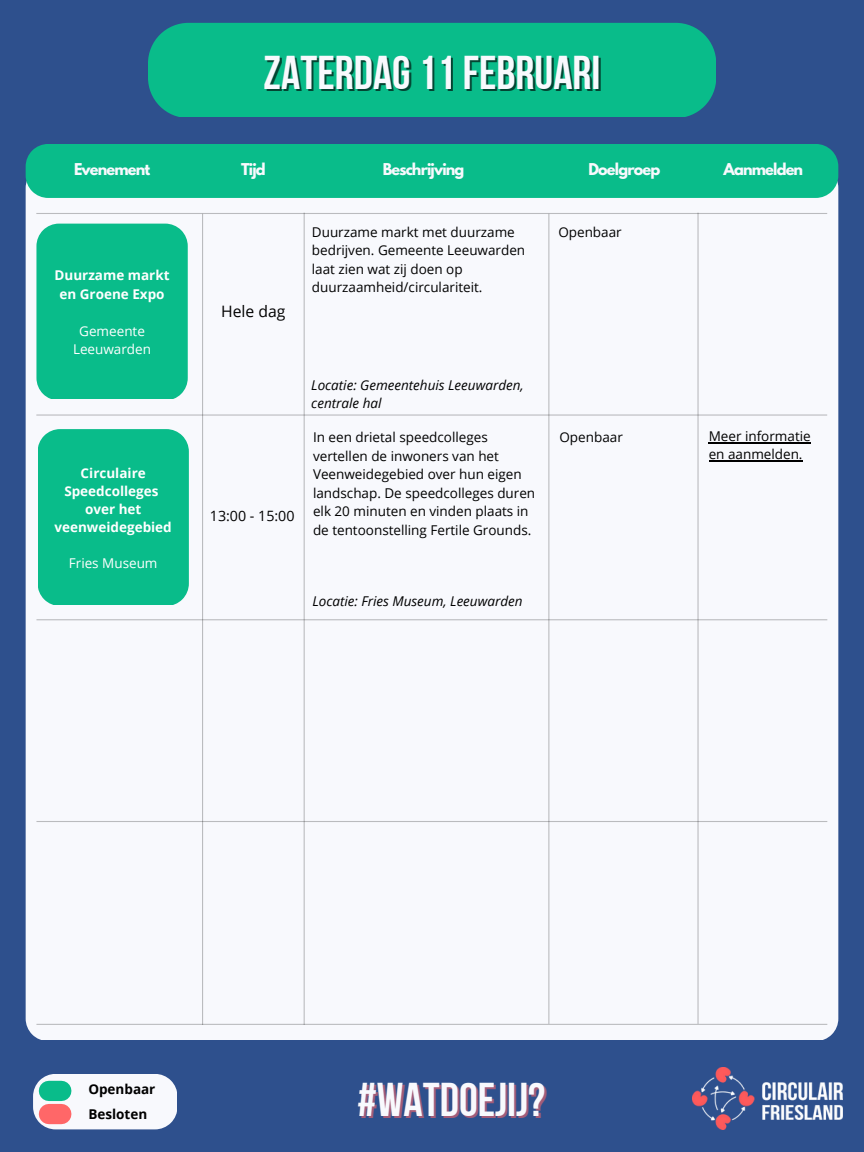
<style>
.page{position:relative;width:864px;height:1152px;background:#2e508d}
.page>*{position:absolute;margin:0;border:0;box-sizing:border-box;transform-origin:0 0}
.t1{font:47.25px "Bebas Neue Cyrillic";color:#f8f9fd}
.t2{font:15.75px "Open Sans";color:#000}
.t3{font:700 14.4px "League Spartan";letter-spacing:-.055em;color:#f8f9fd}
.t4{font:14.25px "Open Sans";color:#000}
.t5{font:13.5px/18.6px "Open Sans";color:#000}
.t6{font:italic 13.5px/18.6px "Open Sans";color:#000}
.t7{font:700 13.5px/18px "Open Sans";color:#fff;text-align:center}
.t8{font:13.5px/18.6px "Open Sans";color:#fff;text-align:center}
.t9{font:700 13.5px/25.3px "Open Sans";color:#000}
</style>
<div class="page">
<div style="left:26px;top:198px;width:812px;height:842px;background:#f8f9fd"></div>
<img style="left:692px;top:1068px;width:150px;height:62px">
<div style="left:36px;top:224px;width:152px;height:175px;background:#09bc8a"></div>
<hr style="left:202px;top:214px;width:1px;height:811px;background:#000">
<hr style="left:304px;top:213px;width:1px;height:812px;background:#000">
<hr style="left:548px;top:214px;width:1px;height:810px;background:#000">
<hr style="left:36px;top:213px;width:791px;height:1px;background:#000">
<hr style="left:36px;top:619px;width:791px;height:1px;background:#000">
<hr style="left:697px;top:213px;width:2px;height:811px;background:#000">
<div style="left:26px;top:144px;width:812px;height:54px;background:#09bc8a"></div>
<div style="left:148px;top:23px;width:568px;height:94px;background:#09bc8a"></div>
<hr style="left:36px;top:414px;width:791px;height:2px;background:#000">
<hr style="left:36px;top:821px;width:791px;height:1px;background:#000">
<hr style="left:36px;top:1024px;width:791px;height:1px;background:#000">
<svg style="left:33px;top:1074px;width:143px;height:55px;background:#e3e7eb"></svg>
<div style="left:49px;top:1081px;width:12px;height:20px;background:#09bc8a"></div>
<div style="left:49px;top:1104px;width:12px;height:20px;background:#ff6768"></div>
<div style="left:38px;top:429px;width:151px;height:176px;background:#09bc8a"></div>
<hr style="left:709px;top:442px;width:102px;height:2px;background:#000">
<hr style="left:709px;top:460px;width:94px;height:2px;background:#000">
<h1 class="t1" style="left:264px;top:54px;width:338px">ZATERDAG 11FEBRUARI</h1>
<p class="t3" style="left:74px;top:162px;width:78px">Evenement</p>
<p class="t3" style="left:241px;top:162px;width:26px">Tijd</p>
<p class="t3" style="left:383px;top:162px;width:83px">Beschrijving</p>
<p class="t3" style="left:588px;top:162px;width:73px">Doelgroep</p>
<p class="t3" style="left:724px;top:162px;width:81px">Aanmelden</p>
<p class="t7" style="left:55px;top:265px;width:117px;line-height:18.6px">Duurzame markt en Groene Expo</p>
<p class="t8" style="left:73px;top:321px;width:80px">Gemeente<br>Leeuwarden</p>
<p class="t7" style="left:55px;top:463px;width:119px">Circulaire<br>Speedcolleges over het veenweidegebied</p>
<p class="t8" style="left:69px;top:553px;width:90px">Fries Museum</p>
<p class="t2" style="left:221px;top:300px;width:66px">Hele dag</p>
<p class="t5" style="left:312px;top:222px;width:215px">Duurzame markt met duurzame bedrijven. Gemeente Leeuwarden laat zien wat zij doen op duurzaamheid/circulariteit.</p>
<p class="t4" style="left:210px;top:506px;width:86px">13:00 - 15:00</p>
<p class="t6" style="left:311px;top:375px;width:214px">Locatie: Gemeentehuis Leeuwarden, centrale hal</p>
<p class="t5" style="left:313px;top:428px;width:224px">In een drietal speedcolleges vertellen de inwoners van het<br>Veenweidegebied over hun eigen landschap. De speedcolleges duren elk 20 minuten en vinden plaats in de tentoonstelling Fertile Grounds.</p>
<p class="t6" style="left:312px;top:592px;width:212px">Locatie: Fries Museum, Leeuwarden</p>
<p class="t5" style="left:558px;top:222px;width:65px">Openbaar</p>
<p class="t5" style="left:559px;top:428px;width:65px">Openbaar</p>
<p class="t5" style="left:709px;top:427px;width:104px;line-height:18px">Meer informatie en aanmelden.</p>
<p class="t9" style="left:88px;top:1076px;width:69px">Openbaar<br>Besloten</p>
<h1 class="t1" style="left:358px;top:1080px;width:189px">#WATDOEJIJ?</h1>
</div>
